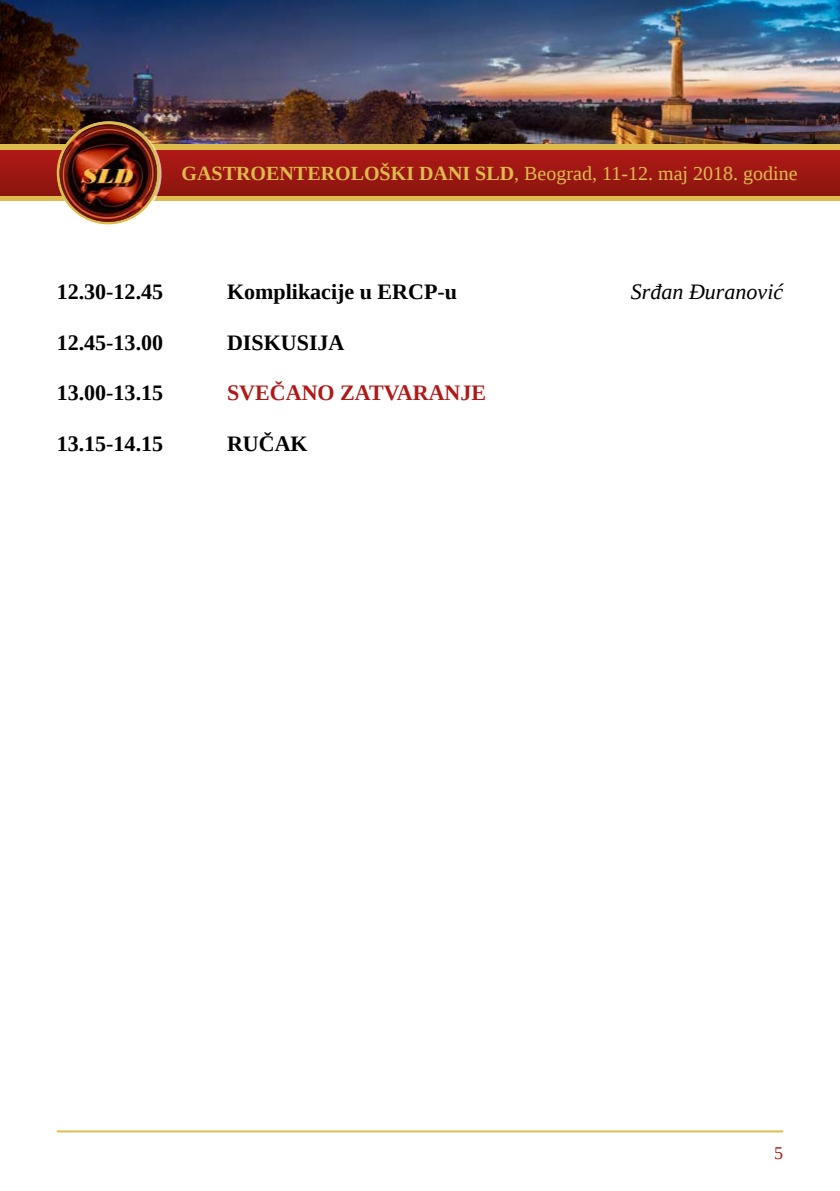
<style>
.page{position:relative;width:840px;height:1191px;background:#fff}
.page>*{position:absolute;margin:0;border:0;box-sizing:border-box;transform-origin:0 0}
.program_satnica{font:700 22px "Liberation Serif";color:#000}
.program_satnica-2{font:700 22px "Liberation Serif";color:#af1917}
.program_satnica-3{font:italic 22px "Liberation Serif";color:#000}
.t1{font:20px "Liberation Serif";color:#debb4d}
.t2{font:18px "Liberation Serif";color:#af1917}
.s1{font-weight:700}
</style>
<div class="page">
<img style="left:0;top:0;width:839px;height:144px">
<div style="left:0;top:144px;width:839px;height:57px;background:#debb4d"></div>
<div style="left:0;top:150px;width:839px;height:45px;background:linear-gradient(to bottom,#b01917,#8b160e)"></div>
<svg style="left:0;top:150px;width:1px;height:45px"></svg>
<div style="left:57px;top:122px;width:104px;height:104px;background:#fff;opacity:.75"></div>
<svg style="left:57px;top:121px;width:103px;height:103px"></svg>
<img style="left:59px;top:124px;width:98px;height:98px;border-radius:49px">
<hr style="left:57px;top:1130px;width:725px;height:2px;background:#debb4d">
<p class="t1" style="left:181px;top:160px;width:617px"><span class="s1">GASTROENTEROLOŠKI DANI SLD</span>, Beograd, 11-12. maj 2018. godine</p>
<p class="program_satnica" style="left:57px;top:277px;width:108px">12.30-12.45</p>
<p class="program_satnica" style="left:227px;top:277px;width:231px">Komplikacije u ERCP-u</p>
<p class="program_satnica-3" style="left:630px;top:277px;width:154px">Srđan Đuranović</p>
<p class="program_satnica" style="left:57px;top:327px;width:108px">12.45-13.00</p>
<p class="program_satnica" style="left:227px;top:327px;width:119px">DISKUSIJA</p>
<p class="program_satnica" style="left:57px;top:378px;width:108px">13.00-13.15</p>
<p class="program_satnica-2" style="left:227px;top:378px;width:260px">SVEČANO ZATVARANJE</p>
<p class="program_satnica" style="left:57px;top:429px;width:108px">13.15-14.15</p>
<p class="program_satnica" style="left:227px;top:429px;width:82px">RUČAK</p>
<p class="t2" style="left:773px;top:1141px;width:10px">5</p>
</div>
